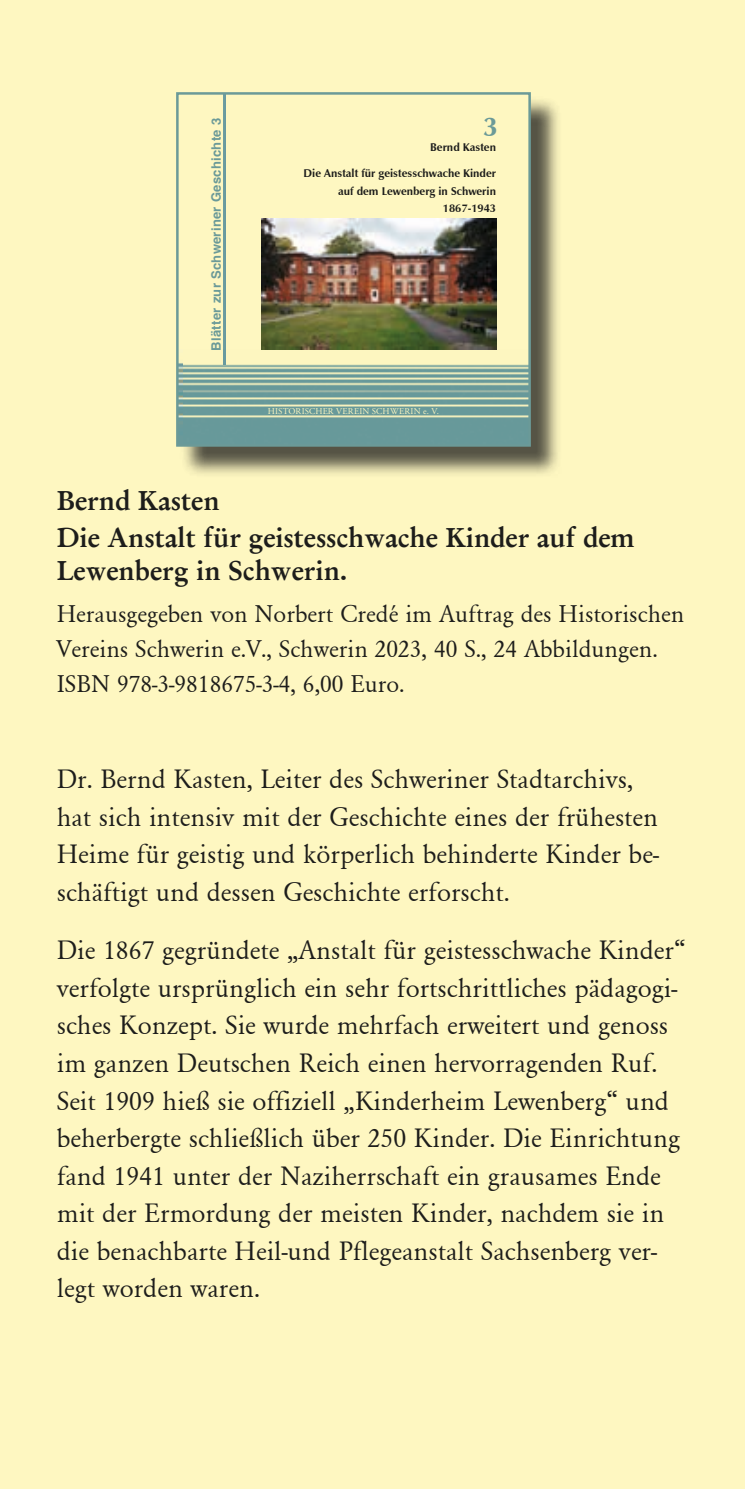
<style>
.page{position:relative;width:745px;height:1489px;background:#fff}
.page>*{position:absolute;margin:0;border:0;box-sizing:border-box;transform-origin:0 0}
.t1{font:27.5px/37.5px "Garamond";color:#1d1d1b}
.t2{font:600 27.5px/36.5px "Garamond";color:#1d1d1b}
.t3{font:700 27.25px "Zapf Humanist 601 BT";color:#6b9a98}
.t4{font:25px/35px "Garamond";color:#1d1d1b}
.t5{font:700 13px "Helvetica";letter-spacing:.02em;color:#6b9a98}
.t6{font:700 11.25px/17.8px "Zapf Humanist 601 BT";color:#1d1d1b;text-align:right}
.t7{font:8.75px "Adobe Garamond Pro";letter-spacing:.015em;color:#fef7c1}
</style>
<div class="page">
<div style="left:0;top:0;width:744px;height:1488px;background:#fef7c1"></div>
<div style="left:180px;top:96px;width:381px;height:381px;background:#1d1d1b;opacity:.75"></div>
<div style="left:177px;top:93px;width:352px;height:352px;background:#fef7c1"></div>
<img style="left:179px;top:350px;width:348px;height:93px">
<img style="left:223px;top:95px;width:2px;height:255px">
<svg style="left:223px;top:350px;width:2px;height:14px"></svg>
<img style="left:261px;top:218px;width:234px;height:132px">
<div style="left:176px;top:92px;width:354px;height:354px;border:2px solid #6b9a98"></div>
<p class="t5" style="left:208px;top:351px;width:234px;rotate:-90deg">Blätter zur Schweriner Geschichte 3</p>
<p class="t3" style="left:483px;top:110px;width:16px">3</p>
<p class="t6" style="left:430px;top:138px;width:67px">Bernd Kasten</p>
<p class="t6" style="left:303px;top:164px;width:194px">Die Anstalt für geistesschwache Kinder auf dem Lewenberg in Schwerin<br>1867-1943</p>
<p class="t7" style="left:268px;top:406px;width:172px">HISTORISCHER VEREIN SCHWERIN e. V.</p>
<p class="t2" style="left:57px;top:482px;width:578px">Bernd Kasten<br>Die Anstalt für geistesschwache Kinder auf dem</p>
<p class="t2" style="left:57px;top:552px;width:292px">Lewenberg in Schwerin.</p>
<p class="t4" style="left:57px;top:595px;width:628px">Herausgegeben von Norbert Credé im Auftrag des Historischen<br>Vereins Schwerin e.V., Schwerin 2023, 40 S., 24 Abbildungen.<br>ISBN 978-3-9818675-3-4, 6,00 Euro.</p>
<p class="t1" style="left:57px;top:759px;width:603px">Dr. Bernd Kasten, Leiter des Schweriner Stadtarchivs, hat sich intensiv mit der Geschichte eines der frühesten Heime für geistig und körperlich behinderte Kinder be&shy;schäftigt und dessen Geschichte erforscht.</p>
<p class="t1" style="left:57px;top:930px;width:630px">Die 1867 gegründete „Anstalt für geistesschwache Kinder“ verfolgte ursprünglich ein sehr fortschrittliches pädagogi&shy;sches Konzept. Sie wurde mehrfach erweitert und genoss im ganzen Deutschen Reich einen hervorragenden Ruf.<br>Seit 1909 hieß sie offiziell „Kinderheim Lewenberg“ und beherbergte schließlich über 250 Kinder. Die Einrichtung fand 1941 unter der Naziherrschaft ein grausames Ende mit der Ermordung der meisten Kinder, nachdem sie in die benachbarte Heil-und Pflegeanstalt Sachsenberg ver&shy;legt worden waren.</p>
</div>
